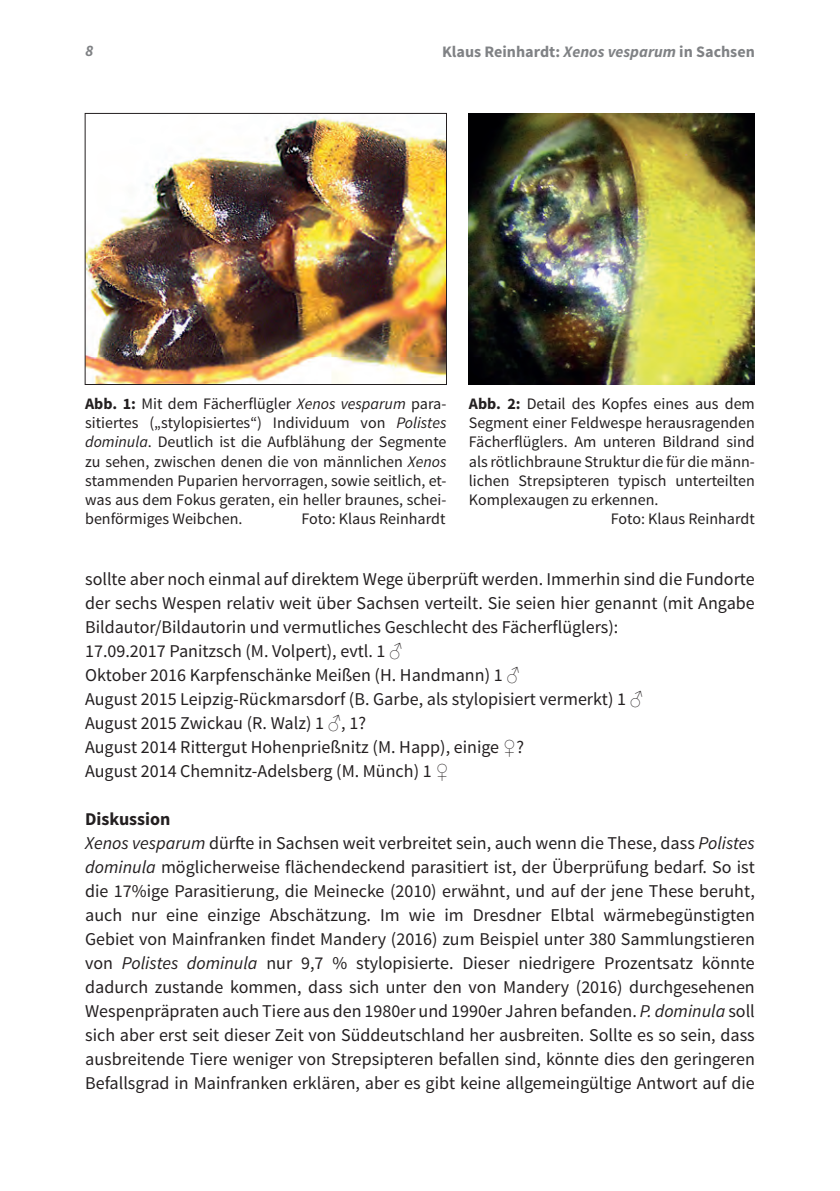
<style>
.page{position:relative;width:840px;height:1191px;background:#fff}
.page>*{position:absolute;margin:0;border:0;box-sizing:border-box;transform-origin:0 0}
.t1{font:18px/24px "Source Sans Pro";color:#231f20}
.t2{font:16px/19.2px "Source Sans Pro";color:#231f20;text-align:justify}
.t3{font:700 16px "Source Sans Pro";color:#808285}
.t4{font:italic 700 16px "Source Sans Pro";color:#808285}
.s1{font-style:italic}
.s2{font-weight:700}
.s3{font-family:"Arial"}
</style>
<div class="page">
<img style="left:87px;top:117px;width:357px;height:266px">
<div style="left:85px;top:113px;width:361px;height:272px;border:1px solid #231f20"></div>
<img style="left:468px;top:113px;width:286px;height:272px">
<p class="t4" style="left:85px;top:40px;width:10px">8</p>
<p class="t3" style="left:442px;top:41px;width:314px">Klaus Reinhardt: <span class="s1">Xenos vesparum</span> in Sachsen</p>
<p class="t2" style="left:85px;top:394px;width:362px"><span class="s2">Abb. 1:</span> Mit dem Fächerflügler <span class="s1">Xenos vesparum</span> para&shy;sitiertes („stylopisiertes“) Individuum von <span class="s1">Polistes dominula</span>. Deutlich ist die Aufblähung der Segmente zu sehen, zwischen denen die von männlichen <span class="s1">Xenos </span>stammenden Puparien hervorragen, sowie seitlich, et&shy;was aus dem Fokus geraten, ein heller braunes, schei&shy;benförmiges Weibchen.</p>
<p class="t2" style="left:301px;top:509px;width:145px">Foto: Klaus Reinhardt</p>
<p class="t2" style="left:468px;top:394px;width:287px"><span class="s2">Abb. 2:</span> Detail des Kopfes eines aus dem</p>
<p class="t2" style="left:468px;top:413px;width:287px">Segment einer Feldwespe herausragenden</p>
<p class="t2" style="left:468px;top:433px;width:287px">Fächerflüglers. Am unteren Bildrand sind</p>
<p class="t2" style="left:468px;top:452px;width:287px">als rötlichbraune Struktur die für die männ-</p>
<p class="t2" style="left:468px;top:471px;width:287px">lichen Strepsipteren typisch unterteilten</p>
<p class="t2" style="left:468px;top:490px;width:191px">Komplexaugen zu erkennen.</p>
<p class="t2" style="left:610px;top:509px;width:145px">Foto: Klaus Reinhardt</p>
<p class="t1" style="left:85px;top:567px;width:671px">sollte aber noch einmal auf direktem Wege überprüft werden. Immerhin sind die Fundorte der sechs Wespen relativ weit über Sachsen verteilt. Sie seien hier genannt (mit Angabe Bildautor/Bildautorin und vermutliches Geschlecht des Fächerflüglers):<br>17.09.2017 Panitzsch (M. Volpert), evtl. 1 <span class="s3">♂<br></span>Oktober 2016 Karpfenschänke Meißen (H. Handmann) 1 <span class="s3">♂<br></span>August 2015 Leipzig-Rückmarsdorf (B. Garbe, als stylopisiert vermerkt) 1 <span class="s3">♂<br></span>August 2015 Zwickau (R. Walz) 1 <span class="s3">♂</span>, 1?<br>August 2014 Rittergut Hohenprießnitz (M. Happ), einige <span class="s3">♀</span>?<br>August 2014 Chemnitz-Adelsberg (M. Münch) 1 <span class="s3">♀</span></p>
<p class="t1" style="left:85px;top:807px;width:671px"><span class="s2">Diskussion<br></span><span class="s1">Xenos vesparum</span> dürfte in Sachsen weit verbreitet sein, auch wenn die These, dass <span class="s1">Polistes dominula</span> möglicherweise flächendeckend parasitiert ist, der Überprüfung bedarf. So ist die 17%ige Parasitierung, die Meinecke (2010) erwähnt, und auf der jene These beruht, auch nur eine einzige Abschätzung. Im wie im Dresdner Elbtal wärmebegünstigten Gebiet von Mainfranken findet Mandery (2016) zum Beispiel unter 380 Sammlungstieren von <span class="s1">Polistes dominula</span> nur 9,7 % stylopisierte. Dieser niedrigere Prozentsatz könnte dadurch zustande kommen, dass sich unter den von Mandery (2016) durchgesehenen Wespenpräpraten auch Tiere aus den 1980er und 1990er Jahren befanden. <span class="s1">P. dominula</span> soll sich aber erst seit dieser Zeit von Süddeutschland her ausbreiten. Sollte es so sein, dass ausbreitende Tiere weniger von Strepsipteren befallen sind, könnte dies den geringeren Befallsgrad in Mainfranken erklären, aber es gibt keine allgemeingültige Antwort auf die</p>
</div>
